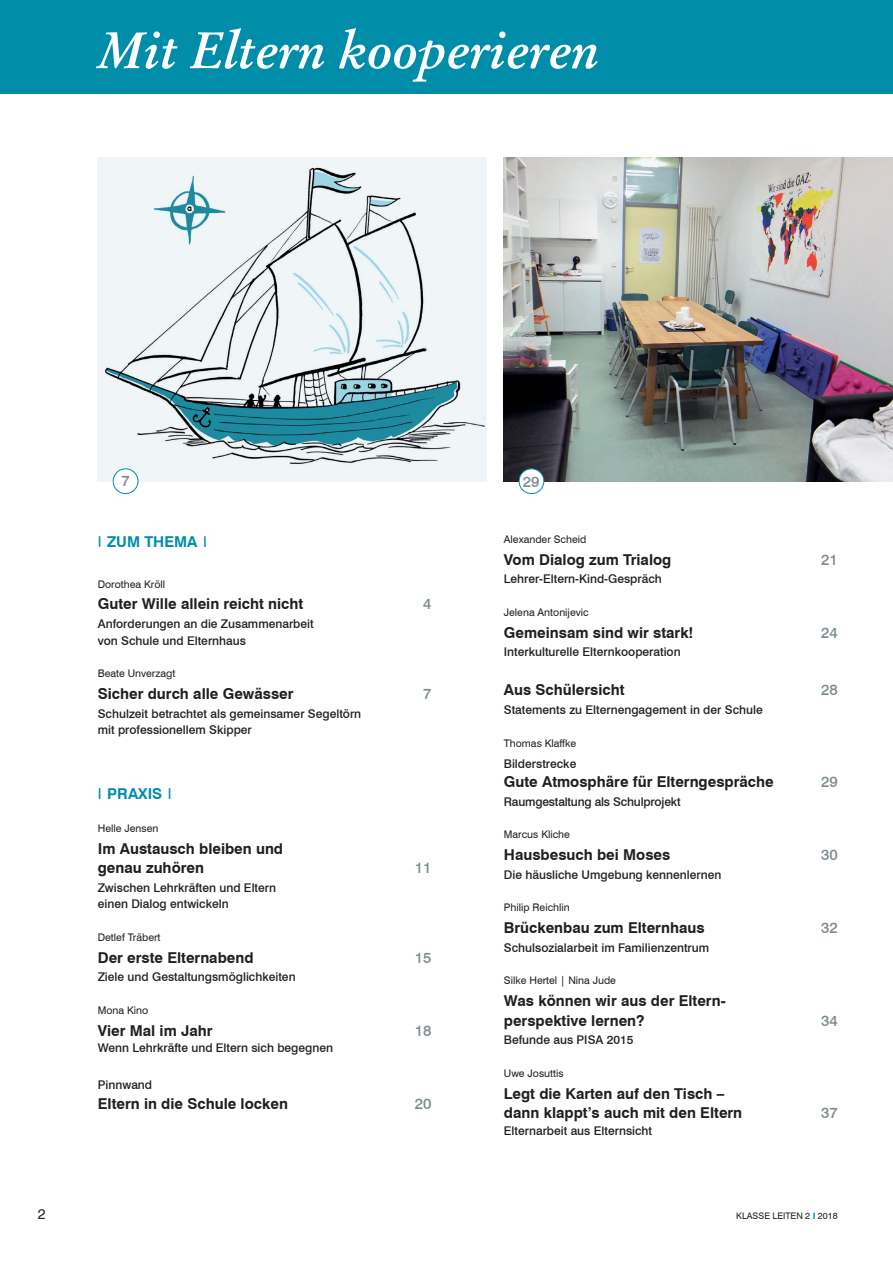
<style>
.page{position:relative;width:893px;height:1263px;background:#fff}
.page>*{position:absolute;margin:0;border:0;box-sizing:border-box;transform-origin:0 0}
.t1{font:italic 700 51px "Stempel Garamond LT Std";color:#fff}
.Inhalt_Haupttitel{font:700 15px/19.5px "Swiss 721 BT";color:#231f20}
.Inhalt_Haupttitel-2{font:500 15px "Swiss 721 BT";color:#7d8b90}
.Inhalt_Rubrik{font:700 15px "Swiss 721 BT";color:#008da9}
.Inhalt_Haupttitel-3{font:700 15px "Swiss 721 BT";color:#008da9}
.t2{font:14.25px "Swiss 721 BT";color:#231f20}
.Inhalt_Untertitel{font:500 12px/16.5px "Swiss 721 BT";color:#231f20}
.Inhalt_Haupttitel-4{font:500 12px "Swiss 721 BT";color:#231f20}
.Inhalt_Autor{font:10.5px "Swiss 721 BT";color:#231f20}
.t3{font:9px "Swiss 721 BT";color:#231f20}
.s1{font-weight:400}
.s2{font-weight:700;color:#008da9}
</style>
<div class="page">
<div style="left:0;top:0;width:893px;height:94px;background:#008da9"></div>
<img style="left:504px;top:157px;width:389px;height:324px">
<svg style="left:98px;top:157px;width:389px;height:324px;fill:#f0f6f8"></svg>
<div style="left:519px;top:469px;width:25px;height:25px;background:#fff;border-radius:50%"></div>
<div style="left:519px;top:468px;width:25px;height:26px;border:1px solid #008da9;border-radius:50%"></div>
<div style="left:113px;top:469px;width:25px;height:25px;background:#fff;border-radius:50%"></div>
<div style="left:113px;top:468px;width:25px;height:26px;border:1px solid #008da9;border-radius:50%"></div>
<p class="t1" style="left:98px;top:19px;width:503px">Mit Eltern kooperieren</p>
<p class="Inhalt_Haupttitel-2" style="left:122px;top:472px;width:10px">7</p>
<p class="Inhalt_Haupttitel-2" style="left:523px;top:472px;width:18px">29</p>
<p class="Inhalt_Rubrik" style="left:98px;top:532px;width:111px"><span class="s1">I</span> ZUM THEMA <span class="s1">I</span></p>
<p class="Inhalt_Autor" style="left:98px;top:578px;width:69px">Dorothea Kröll</p>
<p class="Inhalt_Haupttitel" style="left:98px;top:594px;width:207px">Guter Wille allein reicht nicht</p>
<p class="Inhalt_Haupttitel-2" style="left:423px;top:595px;width:10px">4</p>
<p class="Inhalt_Untertitel" style="left:98px;top:615px;width:217px">Anforderungen an die Zusammenarbeit von Schule und Elternhaus</p>
<p class="Inhalt_Autor" style="left:98px;top:667px;width:79px">Beate Unverzagt</p>
<p class="Inhalt_Haupttitel" style="left:98px;top:684px;width:197px">Sicher durch alle Gewässer</p>
<p class="Inhalt_Haupttitel-2" style="left:423px;top:684px;width:10px">7</p>
<p class="Inhalt_Untertitel" style="left:98px;top:705px;width:265px">Schulzeit betrachtet als gemeinsamer Segeltörn mit professionellem Skipper</p>
<p class="Inhalt_Haupttitel-3" style="left:98px;top:785px;width:75px"><span class="s1">I</span> PRAXIS <span class="s1">I</span></p>
<p class="Inhalt_Autor" style="left:98px;top:822px;width:62px">Helle Jensen</p>
<p class="Inhalt_Haupttitel" style="left:98px;top:838px;width:187px">Im Austausch bleiben und genau zuhören</p>
<p class="Inhalt_Haupttitel-2" style="left:415px;top:859px;width:18px">11</p>
<p class="Inhalt_Untertitel" style="left:98px;top:879px;width:180px">Zwischen Lehrkräften und Eltern einen Dialog entwickeln</p>
<p class="Inhalt_Autor" style="left:98px;top:931px;width:64px">Detlef Träbert</p>
<p class="Inhalt_Haupttitel" style="left:98px;top:947px;width:157px">Der erste Elternabend</p>
<p class="Inhalt_Haupttitel-2" style="left:415px;top:948px;width:18px">15</p>
<p class="Inhalt_Untertitel" style="left:98px;top:968px;width:199px">Ziele und Gestaltungsmöglichkeiten</p>
<p class="Inhalt_Autor" style="left:98px;top:1004px;width:52px">Mona Kino</p>
<p class="Inhalt_Haupttitel" style="left:98px;top:1020px;width:116px">Vier Mal im Jahr</p>
<p class="Inhalt_Haupttitel-2" style="left:415px;top:1021px;width:18px">18</p>
<p class="Inhalt_Haupttitel-4" style="left:98px;top:1040px;width:237px">Wenn Lehrkräfte und Eltern sich begegnen</p>
<p class="Inhalt_Untertitel" style="left:98px;top:1077px;width:56px">Pinnwand</p>
<p class="Inhalt_Haupttitel" style="left:98px;top:1094px;width:192px">Eltern in die Schule locken</p>
<p class="Inhalt_Haupttitel-2" style="left:415px;top:1094px;width:18px">20</p>
<p class="Inhalt_Autor" style="left:504px;top:533px;width:84px">Alexander Scheid</p>
<p class="Inhalt_Haupttitel" style="left:504px;top:549px;width:169px">Vom Dialog zum Trialog</p>
<p class="Inhalt_Haupttitel-2" style="left:821px;top:550px;width:18px">21</p>
<p class="Inhalt_Untertitel" style="left:504px;top:571px;width:159px">Lehrer-Eltern-Kind-Gespräch</p>
<p class="Inhalt_Autor" style="left:504px;top:606px;width:86px">Jelena Antonijevic</p>
<p class="Inhalt_Haupttitel" style="left:504px;top:622px;width:191px">Gemeinsam sind wir stark!</p>
<p class="Inhalt_Haupttitel-2" style="left:821px;top:623px;width:18px">24</p>
<p class="Inhalt_Untertitel" style="left:504px;top:644px;width:178px">Interkulturelle Elternkooperation</p>
<p class="Inhalt_Haupttitel" style="left:504px;top:680px;width:122px">Aus Schülersicht</p>
<p class="Inhalt_Haupttitel-2" style="left:821px;top:681px;width:18px">28</p>
<p class="Inhalt_Untertitel" style="left:504px;top:701px;width:260px">Statements zu Elternengagement in der Schule</p>
<p class="Inhalt_Autor" style="left:504px;top:737px;width:74px">Thomas Klaffke</p>
<p class="Inhalt_Untertitel" style="left:504px;top:755px;width:74px">Bilderstrecke</p>
<p class="Inhalt_Haupttitel" style="left:504px;top:772px;width:271px">Gute Atmosphäre für Elterngespräche</p>
<p class="Inhalt_Haupttitel-2" style="left:821px;top:772px;width:18px">29</p>
<p class="Inhalt_Untertitel" style="left:504px;top:793px;width:178px">Raumgestaltung als Schulprojekt</p>
<p class="Inhalt_Autor" style="left:504px;top:828px;width:68px">Marcus Kliche</p>
<p class="Inhalt_Haupttitel" style="left:504px;top:845px;width:168px">Hausbesuch bei Moses</p>
<p class="Inhalt_Haupttitel-2" style="left:821px;top:845px;width:18px">30</p>
<p class="Inhalt_Untertitel" style="left:504px;top:866px;width:219px">Die häusliche Umgebung kennenlernen</p>
<p class="Inhalt_Autor" style="left:504px;top:901px;width:67px">Philip Reichlin</p>
<p class="Inhalt_Haupttitel" style="left:504px;top:918px;width:202px">Brückenbau zum Elternhaus</p>
<p class="Inhalt_Haupttitel-2" style="left:821px;top:918px;width:18px">32</p>
<p class="Inhalt_Untertitel" style="left:504px;top:939px;width:207px">Schulsozialarbeit im Familienzentrum</p>
<p class="Inhalt_Autor" style="left:504px;top:974px;width:114px">Silke Hertel | Nina Jude</p>
<p class="Inhalt_Haupttitel" style="left:504px;top:991px;width:223px">Was können wir aus der Eltern&shy;perspektive lernen?</p>
<p class="Inhalt_Haupttitel-2" style="left:821px;top:1011px;width:18px">34</p>
<p class="Inhalt_Untertitel" style="left:504px;top:1031px;width:131px">Befunde aus PISA 2015</p>
<p class="Inhalt_Autor" style="left:504px;top:1067px;width:61px">Uwe Josuttis</p>
<p class="Inhalt_Haupttitel" style="left:504px;top:1083px;width:240px">Legt die Karten auf den Tisch – dann klappt’s auch mit den Eltern</p>
<p class="Inhalt_Haupttitel-4" style="left:504px;top:1123px;width:150px">Elternarbeit aus Elternsicht</p>
<p class="Inhalt_Haupttitel-2" style="left:821px;top:1104px;width:18px">37</p>
<p class="t2" style="left:38px;top:1205px;width:9px">2</p>
<p class="t3" style="left:736px;top:1210px;width:103px">KLASSE LEITEN 2 <span class="s2">I</span> 2018</p>
</div>
